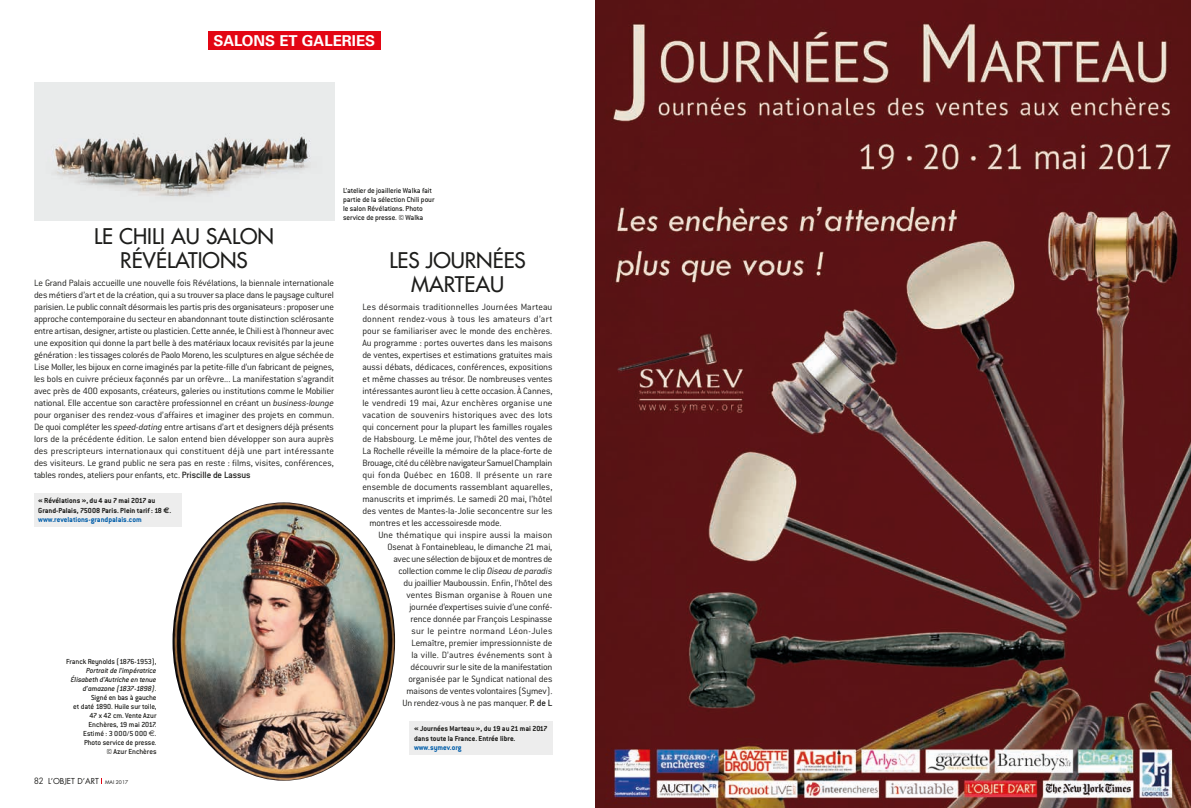
<style>
.page{position:relative;width:1191px;height:808px;background:#fff}
.page>*{position:absolute;margin:0;border:0;box-sizing:border-box;transform-origin:0 0}
.t1{font:500 21px "Futura Std";color:#1d1d1b}
.t2{font:700 15px "Univers";color:#fff}
.t3{font:300 10px/12px "Conduit ITC";color:#1d1d1b;text-align:justify}
.t4{font:300 10px "Conduit ITC";letter-spacing:.02em;color:#1d1d1b}
.t5{font:300 10px "Conduit ITC";letter-spacing:-.025em;color:#1d1d1b}
.t6{font:500 8px/9.1px "Conduit ITC";letter-spacing:-.015em;color:#1d1d1b}
.t7{font:700 8px/9.6px "Conduit ITC";color:#1d1d1b}
.t8{font:8px "Futura Std";color:#1d1d1b}
.t9{font:700 8px "Conduit ITC";color:#005da9}
.s1{font-style:italic}
.s2{font-weight:500}
.s3{font-family:"Euro Sans"}
.s4{color:#005da9}
.s5{font-family:"Euro Sans";font-weight:400}
.s6{font-family:"DIN";font-size:9px}
.s7{font-size:5px}
</style>
<div class="page">
<div style="left:208px;top:31px;width:173px;height:19px;background:#e30614"></div>
<img style="left:595px;top:0;width:596px;height:808px">
<img style="left:34px;top:82px;width:300px;height:138px">
<img style="left:172px;top:502px;width:223px;height:279px">
<div style="left:34px;top:493px;width:147px;height:33px;background:#ededed"></div>
<div style="left:410px;top:721px;width:143px;height:33px;background:#ededed"></div>
<h2 class="t2" style="left:213px;top:32px;width:163px">SALONS ET GALERIES</h2>
<h1 class="t1" style="left:94px;top:223px;width:181px">LE CHILI AU SALON</h1>
<h1 class="t1" style="left:120px;top:247px;width:129px">RÉVÉLATIONS</h1>
<p class="t3" style="left:34px;top:277px;width:302px">Le Grand Palais accueille une nouvelle fois Révélations, la biennale internationale des métiers d’art et de la création, qui a su trouver sa place dans le paysage culturel parisien. Le public connaît désormais les partis pris des organisateurs : proposer une approche contemporaine du secteur en abandonnant toute distinction sclérosante entre artisan, designer, artiste ou plasticien. Cette année, le Chili est à l’honneur avec une exposition qui donne la part belle à des matériaux locaux revisités par la jeune génération : les tissages colorés de Paolo Moreno, les sculptures en algue séchée de Lise Moller, les bijoux en corne imaginés par la petite-fille d’un fabricant de peignes, les bols en cuivre précieux façonnés par un orfèvre... La manifestation s’agrandit avec près de 400 exposants, créateurs, galeries ou institutions comme le Mobilier national. Elle accentue son caractère professionnel en créant un <span class="s1">business-lounge </span>pour organiser des rendez-vous d’affaires et imaginer des projets en commun.<br>De quoi compléter les <span class="s1">speed-dating</span> entre artisans d’art et designers déjà présents lors de la précédente édition. Le salon entend bien développer son aura auprès des prescripteurs internationaux qui constituent déjà une part intéressante des visiteurs. Le grand public ne sera pas en reste : films, visites, conférences, tables rondes, ateliers pour enfants, etc. <span class="s2">Priscille de Lassus</span></p>
<p class="t7" style="left:38px;top:495px;width:134px">« Révélations », du 4 au 7 mai 2017 au<br>Grand-Palais, 75008 Paris. Plein tarif : 18 <span class="s3">€</span>. <span class="s4">www.revelations-grandpalais.com</span></p>
<p class="t6" style="left:66px;top:657px;width:92px">Franck Reynolds (1876-1953),</p>
<p class="t6" style="left:71px;top:666px;width:87px;text-align:right"><span class="s1">Portrait de l’impératrice<br>Élisabeth d’Autriche en tenue d’amazone (1837-1898)</span>.<br>Signé en bas à gauche<br>et daté 1890. Huile sur toile,<br>47 x 42 cm. Vente Azur<br>Enchères, 19 mai 2017.<br>Estimé : 3 000/5 000 <span class="s5">€</span>.<br>Photo service de presse.<br>© Azur Enchères</p>
<p class="t8" style="left:34px;top:776px;width:96px"><span class="s6">82</span> L’OBJET D’ART <span class="s7">MAI 2017</span></p>
<p class="t6" style="left:343px;top:186px;width:93px">L’atelier de joaillerie Walka fait partie de la sélection Chili pour le salon Révélations. Photo service de presse. © Walka</p>
<h1 class="t1" style="left:389px;top:247px;width:138px">LES JOURNÉES</h1>
<h1 class="t1" style="left:411px;top:271px;width:94px">MARTEAU</h1>
<p class="t3" style="left:362px;top:301px;width:191px">Les désormais traditionnelles Journées Marteau</p>
<p class="t3" style="left:362px;top:313px;width:191px">donnent rendez-vous à tous les amateurs d’art</p>
<p class="t3" style="left:362px;top:325px;width:191px">pour se familiariser avec le monde des enchères.</p>
<p class="t3" style="left:362px;top:337px;width:191px">Au programme : portes ouvertes dans les maisons</p>
<p class="t3" style="left:362px;top:349px;width:192px">de ventes, expertises et estimations gratuites mais</p>
<p class="t3" style="left:362px;top:361px;width:192px">aussi débats, dédicaces, conférences, expositions</p>
<p class="t3" style="left:362px;top:373px;width:192px">et même chasses au trésor. De nombreuses ventes</p>
<p class="t3" style="left:362px;top:385px;width:191px">intéressantes auront lieu à cette occasion. À Cannes,</p>
<p class="t4" style="left:362px;top:398px;width:192px">le vendredi 19 mai, Azur enchères organise une</p>
<p class="t3" style="left:362px;top:409px;width:191px">vacation de souvenirs historiques avec des lots</p>
<p class="t3" style="left:362px;top:421px;width:191px">qui concernent pour la plupart les familles royales</p>
<p class="t3" style="left:362px;top:433px;width:191px">de Habsbourg. Le même jour, l’hôtel des ventes de</p>
<p class="t3" style="left:362px;top:445px;width:191px">La Rochelle réveille la mémoire de la place-forte de</p>
<p class="t5" style="left:362px;top:458px;width:191px">Brouage, cité du célèbre navigateur Samuel Champlain</p>
<p class="t4" style="left:362px;top:470px;width:191px">qui fonda Québec en 1608. Il présente un rare</p>
<p class="t3" style="left:362px;top:481px;width:192px">ensemble de documents rassemblant aquarelles,</p>
<p class="t3" style="left:362px;top:493px;width:191px">manuscrits et imprimés. Le samedi 20 mai, l’hôtel</p>
<p class="t3" style="left:362px;top:505px;width:192px">des ventes de Mantes-la-Jolie seconcentre sur les</p>
<p class="t3" style="left:369px;top:517px;width:134px">montres et les accessoiresde mode.</p>
<p class="t3" style="left:378px;top:529px;width:176px">Une thématique qui inspire aussi la maison</p>
<p class="t3" style="left:387px;top:541px;width:166px">Osenat à Fontainebleau, le dimanche 21 mai,</p>
<p class="t5" style="left:393px;top:554px;width:161px">avec une sélection de bijoux et de montres de</p>
<p class="t3" style="left:398px;top:565px;width:155px">collection comme le clip <span class="s1">Oiseau de paradis</span></p>
<p class="t3" style="left:403px;top:577px;width:151px">du joaillier Mauboussin. Enfin, l’hôtel des</p>
<p class="t3" style="left:406px;top:589px;width:147px">ventes Bisman organise à Rouen une</p>
<p class="t3" style="left:409px;top:601px;width:144px">journée d’expertises suivie d’une confé-</p>
<p class="t3" style="left:410px;top:613px;width:144px">rence donnée par François Lespinasse</p>
<p class="t4" style="left:411px;top:626px;width:142px">sur le peintre normand Léon-Jules</p>
<p class="t3" style="left:411px;top:637px;width:142px">Lemaître, premier impressionniste de</p>
<p class="t3" style="left:411px;top:649px;width:142px">la ville. D’autres événements sont à</p>
<p class="t3" style="left:410px;top:661px;width:144px">découvrir sur le site de la manifestation</p>
<p class="t3" style="left:408px;top:673px;width:146px">organisée par le Syndicat national des</p>
<p class="t3" style="left:406px;top:685px;width:148px">maisons de ventes volontaires (Symev).</p>
<p class="t3" style="left:402px;top:697px;width:152px">Un rendez-vous à ne pas manquer. <span class="s2">P. de L</span></p>
<p class="t7" style="left:414px;top:723px;width:135px">« Journées Marteau », du 19 au 21 mai 2017 dans toute la France. Entrée libre.</p>
<p class="t9" style="left:414px;top:743px;width:49px">www.symev.org</p>
</div>
